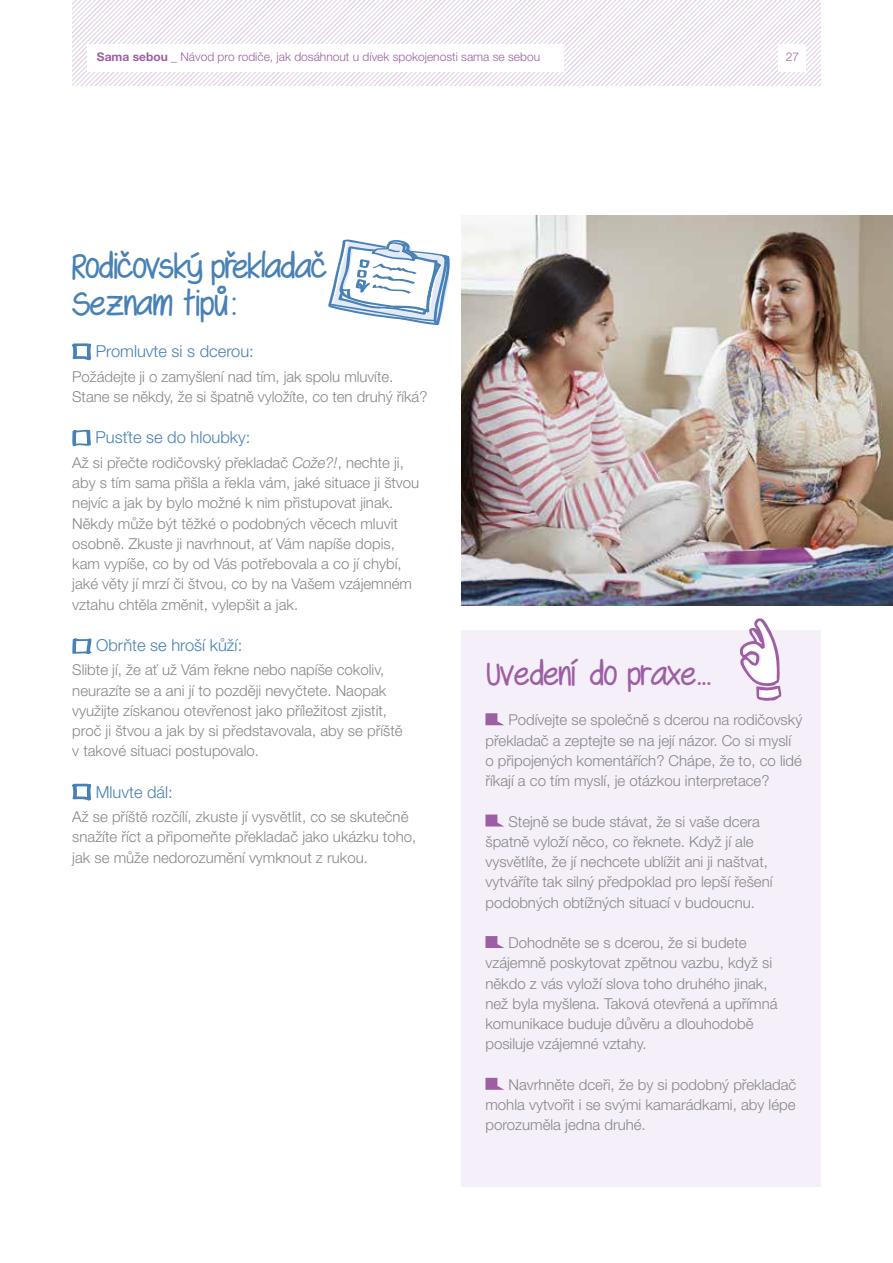
<style>
.page{position:relative;width:893px;height:1263px;background:#fff}
.page>*{position:absolute;margin:0;border:0;box-sizing:border-box;transform-origin:0 0}
.t1{font:500 37.5px/37.5px "Swagger CE";color:#4781b6}
.t2{font:500 36px "Swagger CE";color:#9d5fa3}
.t3{font:300 16.5px "Helvetica Neue LT Pro";color:#4781b6}
.t4{font:300 15px/20.2px "Helvetica Neue LT Pro";color:#878787}
.t5{font:300 12px "Helvetica Neue LT Pro";color:#9d5fa3}
.s1{font-weight:700}
.s2{font-style:italic}
</style>
<div class="page">
<img style="left:72px;top:0;width:749px;height:85px">
<div style="left:88px;top:44px;width:476px;height:28px;background:#fff"></div>
<div style="left:779px;top:44px;width:27px;height:28px;background:#fff"></div>
<svg style="left:72px;top:343px;width:19px;height:18px"></svg>
<svg style="left:72px;top:429px;width:19px;height:18px"></svg>
<svg style="left:72px;top:638px;width:20px;height:16px"></svg>
<svg style="left:72px;top:783px;width:19px;height:18px"></svg>
<div style="left:461px;top:630px;width:360px;height:556px;background:#f4eff8"></div>
<svg style="left:485px;top:713px;width:19px;height:12px"></svg>
<svg style="left:485px;top:814px;width:18px;height:12px"></svg>
<svg style="left:485px;top:936px;width:19px;height:12px"></svg>
<svg style="left:485px;top:1078px;width:19px;height:12px"></svg>
<svg style="left:328px;top:239px;width:122px;height:86px"></svg>
<svg style="left:740px;top:618px;width:42px;height:83px"></svg>
<img style="left:461px;top:216px;width:432px;height:390px">
<p class="t5" style="left:97px;top:50px;width:445px"><span class="s1">Sama sebou</span> _ Návod pro rodiče, jak dosáhnout u dívek spokojenosti sama se sebou</p>
<p class="t5" style="left:786px;top:50px;width:15px">27</p>
<h1 class="t1" style="left:72px;top:245px;width:255px">Rodičovský překladač<br>Seznam tipů:</h1>
<p class="t3" style="left:96px;top:341px;width:160px">Promluvte si s dcerou:</p>
<p class="t4" style="left:72px;top:366px;width:357px">Požádejte ji o zamyšlení nad tím, jak spolu mluvíte.<br>Stane se někdy, že si špatně vyložíte, co ten druhý říká?</p>
<p class="t3" style="left:95px;top:427px;width:156px">Pusťte se do hloubky:</p>
<p class="t4" style="left:72px;top:452px;width:349px">Až si přečte rodičovský překladač <span class="s2">Cože?!</span>, nechte ji, aby s tím sama přišla a řekla vám, jaké situace ji štvou nejvíc a jak by bylo možné k nim přistupovat jinak.<br>Někdy může být těžké o podobných věcech mluvit osobně. Zkuste ji navrhnout, ať Vám napíše dopis, kam vypíše, co by od Vás potřebovala a co jí chybí, jaké věty jí mrzí či štvou, co by na Vašem vzájemném vztahu chtěla změnit, vylepšit a jak.</p>
<p class="t3" style="left:96px;top:635px;width:148px">Obrňte se hroší kůží:</p>
<p class="t4" style="left:72px;top:659px;width:332px">Slibte jí, že ať už Vám řekne nebo napíše cokoliv, neurazíte se a ani jí to později nevyčtete. Naopak využijte získanou otevřenost jako příležitost zjistit, proč ji štvou a jak by si představovala, aby se příště v takové situaci postupovalo.</p>
<p class="t3" style="left:96px;top:781px;width:79px">Mluvte dál:</p>
<p class="t4" style="left:72px;top:806px;width:345px">Až se příště rozčílí, zkuste jí vysvětlit, co se skutečně snažíte říct a připomeňte překladač jako ukázku toho, jak se může nedorozumění vymknout z rukou.</p>
<h2 class="t2" style="left:485px;top:650px;width:226px">Uvedení do praxe...</h2>
<p class="t4" style="left:485px;top:709px;width:318px;text-indent:23px">Podívejte se společně s dcerou na rodičovský překladač a zeptejte se na její názor. Co si myslí o připojených komentářích? Chápe, že to, co lidé říkají a co tím myslí, je otázkou interpretace?</p>
<p class="t4" style="left:485px;top:811px;width:289px;text-indent:23px">Stejně se bude stávat, že si vaše dcera špatně vyloží něco, co řeknete. Když jí ale vysvětlíte, že jí nechcete ublížit ani ji naštvat, vytváříte tak silný předpoklad pro lepší řešení podobných obtížných situací v budoucnu.</p>
<p class="t4" style="left:485px;top:932px;width:294px;text-indent:23px">Dohodněte se s dcerou, že si budete vzájemně poskytovat zpětnou vazbu, když si někdo z vás vyloží slova toho druhého jinak, než byla myšlena. Taková otevřená a upřímná komunikace buduje důvěru a dlouhodobě posiluje vzájemné vztahy.</p>
<p class="t4" style="left:485px;top:1074px;width:312px;text-align:justify;text-indent:23px">Navrhněte dceři, že by si podobný překladač mohla vytvořit i se svými kamarádkami, aby lépe porozuměla jedna druhé.</p>
</div>
